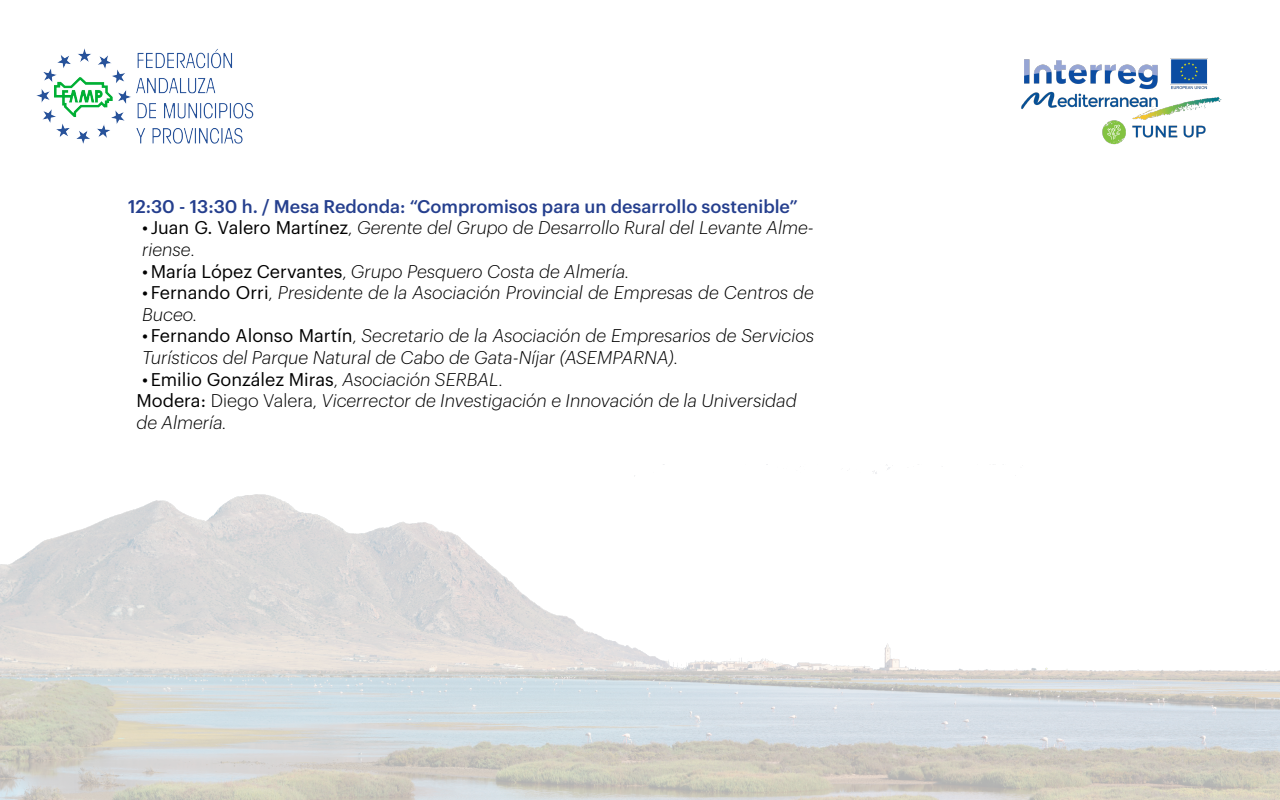
<style>
.page{position:relative;width:1280px;height:800px;background:#fff}
.page>*{position:absolute;margin:0;border:0;box-sizing:border-box;transform-origin:0 0}
.t1{font:italic 300 18px/21.6px "Graphik";color:#000}
.Horas_programa{font:500 18px "Graphik";color:#253f8e}
.t2{font:18px "Graphik";color:#000}
.s1{font-weight:400;font-style:normal}
.s2{font-style:normal}
.s3{font-weight:300}
.s4{font-weight:300;font-style:italic}
</style>
<div class="page">
<img style="left:0;top:466px;width:1280px;height:334px">
<img style="left:36px;top:48px;width:218px;height:96px">
<img style="left:1021px;top:58px;width:201px;height:87px">
<p class="Horas_programa" style="left:128px;top:193px;width:672px">12:30 - 13:30 h. / Mesa Redonda: “Compromisos para un desarrollo sostenible”</p>
<p class="t1" style="left:142px;top:216px;width:673px"><span class="s1">• Juan G. Valero Martínez</span><span class="s2">,</span> Gerente del Grupo de Desarrollo Rural del Levante Alme&shy;riense<span class="s2">.</span></p>
<p class="t1" style="left:142px;top:259px;width:489px"><span class="s1">•María López Cervantes</span><span class="s2">,</span> Grupo Pesquero Costa de Almería.</p>
<p class="t1" style="left:142px;top:280px;width:673px"><span class="s1">• Fernando Orri</span><span class="s2">,</span> Presidente de la Asociación Provincial de Empresas de Centros de<br>Buceo.</p>
<p class="t1" style="left:142px;top:324px;width:673px"><span class="s1">• Fernando Alonso Martín</span><span class="s2">,</span> Secretario de la Asociación de Empresarios de Servicios<br>Turísticos del Parque Natural de Cabo de Gata-Níjar (ASEMPARNA).</p>
<p class="t2" style="left:142px;top:366px;width:363px">•Emilio González Miras<span class="s3">,</span> <span class="s4">Asociación SERBAL.</span></p>
<p class="t1" style="left:137px;top:388px;width:662px"><span class="s1">Modera:</span> <span class="s2">Diego Valera,</span> Vicerrector de Investigación e Innovación de la Universidad de Almería.</p>
</div>
